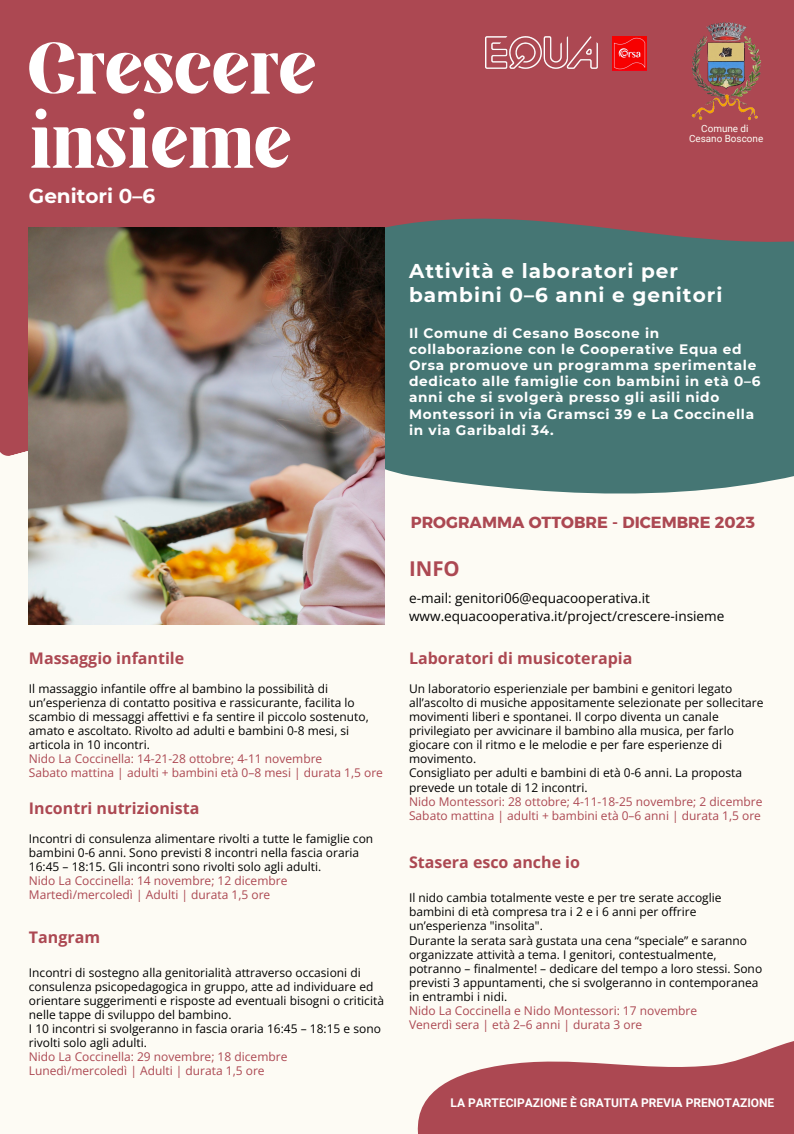
<style>
.page{position:relative;width:794px;height:1134px;background:#fdfbf4}
.page>*{position:absolute;margin:0;border:0;box-sizing:border-box;transform-origin:0 0}
.t1{font:70.72px "Elika Gorica";color:#fff}
.t2{font:700 20.4px "Open Sans";color:#ac4852}
.t3{font:700 20px/24px "Montserrat";letter-spacing:.05em;color:#fff}
.t4{font:700 20px "Montserrat";color:#fff}
.t5{font:700 16px "Open Sans";color:#ac4852}
.t6{font:16px "Kief Montaser Bold";color:#ac4852}
.t7{font:700 13.68px/16.2px "Montserrat";letter-spacing:.05em;color:#fff}
.t8{font:13.6px "Open Sans";color:#000}
.t9{font:12px/14.1px "Open Sans";color:#000}
.t10{font:12px "Open Sans";color:#ac4852}
.t11{font:700 12px "Roboto";color:#fff}
.t12{font:9.92px "Roboto";color:#fdfbf4}
</style>
<div class="page">
<div style="left:0;top:0;width:794px;height:456px;background:#ac4852"></div>
<svg style="left:259px;top:154px;width:535px;height:340px;background:#646c6d"></svg>
<img style="left:29px;top:228px;width:356px;height:396px">
<img style="left:485px;top:36px;width:113px;height:34px">
<img style="left:612px;top:36px;width:34px;height:34px">
<img style="left:689px;top:21px;width:76px;height:102px">
<svg style="left:417px;top:1041px;width:377px;height:93px;fill:#ac4852"></svg>
<p class="t1" style="left:29px;top:41px;width:289px">Crescere</p>
<p class="t1" style="left:29px;top:115px;width:264px">insieme</p>
<p class="t4" style="left:29px;top:184px;width:128px">Genitori 0–6</p>
<p class="t12" style="left:701px;top:122px;width:49px">Comune di</p>
<p class="t12" style="left:689px;top:133px;width:76px">Cesano Boscone</p>
<p class="t3" style="left:409px;top:259px;width:315px">Attività e laboratori per bambini 0–6 anni e genitori</p>
<p class="t7" style="left:409px;top:325px;width:353px">Il Comune di Cesano Boscone in collaborazione con le Cooperative Equa ed Orsa promuove un programma sperimentale dedicato alle famiglie con bambini in età 0–6 anni che si svolgerà presso gli asili nido Montessori in via Gramsci 39 e La Coccinella in via Garibaldi 34.</p>
<p class="t5" style="left:29px;top:647px;width:157px">Massaggio infantile</p>
<p class="t9" style="left:29px;top:681px;width:341px">Il massaggio infantile offre al bambino la possibilità di un’esperienza di contatto positiva e rassicurante, facilita lo scambio di messaggi affettivi e fa sentire il piccolo sostenuto, amato e ascoltato. Rivolto ad adulti e bambini 0-8 mesi, si articola in 10 incontri.</p>
<p class="t10" style="left:29px;top:750px;width:295px">Nido La Coccinella: 14-21-28 ottobre; 4-11 novembre</p>
<p class="t10" style="left:29px;top:765px;width:356px">Sabato mattina | adulti + bambini età 0–8 mesi | durata 1,5 ore</p>
<p class="t5" style="left:29px;top:797px;width:172px">Incontri nutrizionista</p>
<p class="t9" style="left:29px;top:831px;width:346px">Incontri di consulenza alimentare rivolti a tutte le famiglie con bambini 0-6 anni. Sono previsti 8 incontri nella fascia oraria<br>16:45 – 18:15. Gli incontri sono rivolti solo agli adulti.</p>
<p class="t10" style="left:29px;top:872px;width:260px">Nido La Coccinella: 14 novembre; 12 dicembre</p>
<p class="t10" style="left:29px;top:886px;width:243px">Martedì/mercoledì | Adulti | durata 1,5 ore</p>
<p class="t5" style="left:29px;top:926px;width:73px">Tangram</p>
<p class="t9" style="left:29px;top:965px;width:357px">Incontri di sostegno alla genitorialità attraverso occasioni di consulenza psicopedagogica in gruppo, atte ad individuare ed orientare suggerimenti e risposte ad eventuali bisogni o criticità nelle tappe di sviluppo del bambino.</p>
<p class="t9" style="left:29px;top:1021px;width:353px">I 10 incontri si svolgeranno in fascia oraria 16:45 – 18:15 e sono rivolti solo agli adulti.</p>
<p class="t10" style="left:29px;top:1049px;width:260px">Nido La Coccinella: 29 novembre; 18 dicembre</p>
<p class="t10" style="left:29px;top:1063px;width:237px">Lunedì/mercoledì | Adulti | durata 1,5 ore</p>
<p class="t6" style="left:411px;top:513px;width:346px">PROGRAMMA OTTOBRE - DICEMBRE 2023</p>
<p class="t2" style="left:409px;top:554px;width:52px">INFO</p>
<p class="t8" style="left:409px;top:588px;width:242px">e-mail: genitori06@equacooperativa.it</p>
<p class="t8" style="left:409px;top:607px;width:317px">www.equacooperativa.it/project/crescere-insieme</p>
<p class="t5" style="left:409px;top:647px;width:225px">Laboratori di musicoterapia</p>
<p class="t9" style="left:409px;top:681px;width:356px">Un laboratorio esperienziale per bambini e genitori legato all’ascolto di musiche appositamente selezionate per sollecitare movimenti liberi e spontanei. Il corpo diventa un canale privilegiato per avvicinare il bambino alla musica, per farlo giocare con il ritmo e le melodie e per fare esperienze di movimento.</p>
<p class="t9" style="left:409px;top:766px;width:334px">Consigliato per adulti e bambini di età 0-6 anni. La proposta prevede un totale di 12 incontri.</p>
<p class="t10" style="left:409px;top:793px;width:355px">Nido Montessori: 28 ottobre; 4-11-18-25 novembre; 2 dicembre</p>
<p class="t10" style="left:409px;top:807px;width:353px">Sabato mattina | adulti + bambini età 0–6 anni | durata 1,5 ore</p>
<p class="t5" style="left:409px;top:851px;width:172px">Stasera esco anche io</p>
<p class="t9" style="left:409px;top:891px;width:314px">Il nido cambia totalmente veste e per tre serate accoglie bambini di età compresa tra i 2 e i 6 anni per offrire un’esperienza "insolita".</p>
<p class="t9" style="left:409px;top:933px;width:355px">Durante la serata sarà gustata una cena “speciale” e saranno organizzate attività a tema. I genitori, contestualmente, potranno – finalmente! – dedicare del tempo a loro stessi. Sono previsti 3 appuntamenti, che si svolgeranno in contemporanea in entrambi i nidi.</p>
<p class="t10" style="left:409px;top:1002px;width:290px">Nido La Coccinella e Nido Montessori: 17 novembre</p>
<p class="t10" style="left:409px;top:1016px;width:235px">Venerdì sera | età 2–6 anni | durata 3 ore</p>
<p class="t11" style="left:450px;top:1096px;width:325px">LA PARTECIPAZIONE È GRATUITA PREVIA PRENOTAZIONE</p>
</div>
